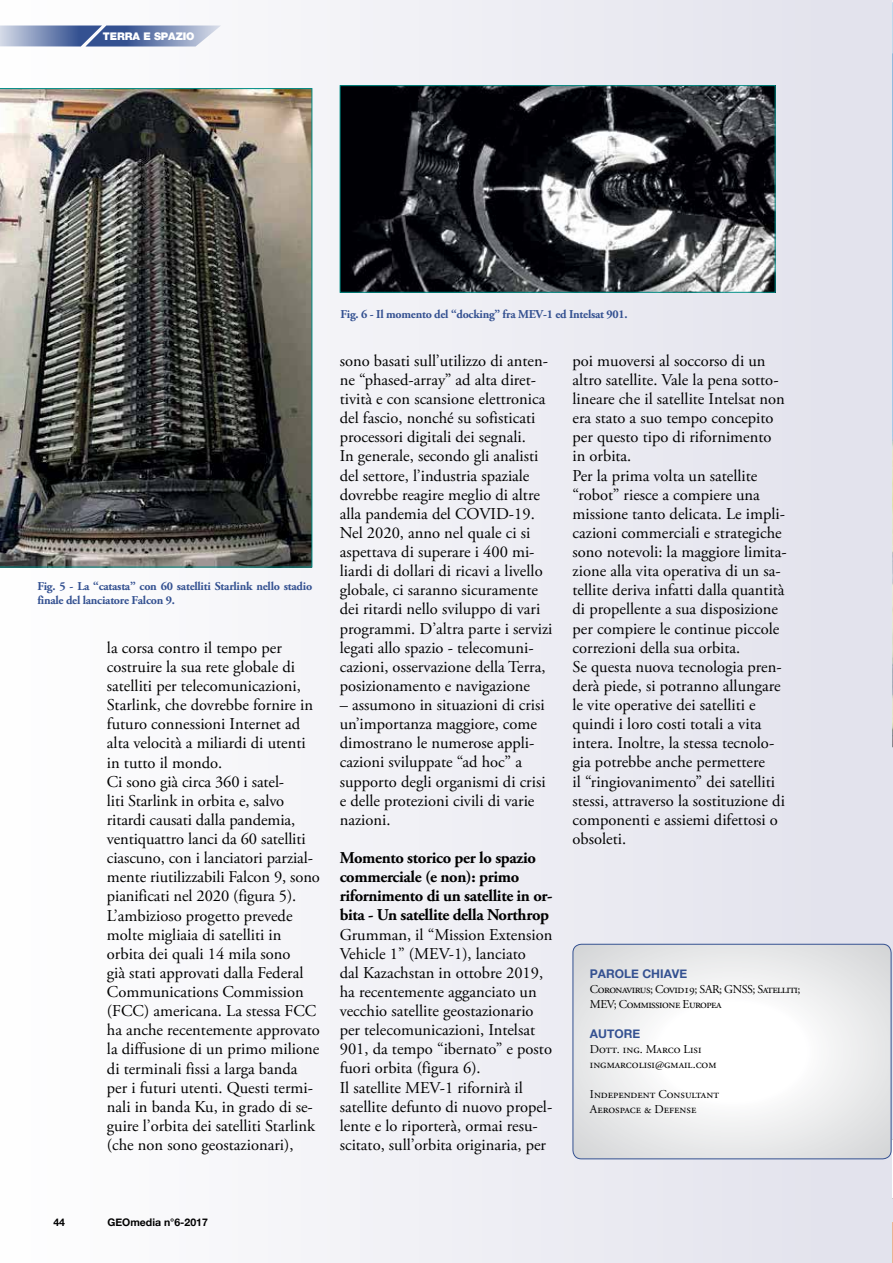
<style>
.page{position:relative;width:893px;height:1263px;background:#fff}
.page>*{position:absolute;margin:0;border:0;box-sizing:border-box;transform-origin:0 0}
.t1{font:16.5px/19px "Adobe Garamond Pro";letter-spacing:-.005em;color:#000}
.t2{font:700 16.5px/19px "Adobe Garamond Pro";letter-spacing:-.02em;color:#000}
.t3{font:700 12px/13.5px "Adobe Garamond Pro";letter-spacing:-.02em;color:#345191}
.t4{font:12px/15px "Adobe Garamond Pro";letter-spacing:-.01em;color:#000}
.t5{font:12px/15px "Adobe Garamond Pro";letter-spacing:-.04em;color:#000}
.t6{font:700 12px "Helvetica Neue";color:#345191}
.t7{font:700 10.5px "Helvetica Neue";color:#000}
.t8{font:900 10.5px "Helvetica Neue";letter-spacing:-.01em;color:#fff}
</style>
<div class="page">
<div style="left:0;top:0;width:893px;height:1263px;background:linear-gradient(to right,#fefefe,#e1e1ec)"></div>
<hr style="left:891px;top:0;width:2px;height:1263px;background:#e3e3ed">
<svg style="left:0;top:26px;width:221px;height:21px;background:#7e90b9"></svg>
<svg style="left:573px;top:944px;width:318px;height:215px"></svg>
<div style="left:573px;top:944px;width:318px;height:215px;border:1px solid #345191;border-radius:9px"></div>
<img style="left:0;top:88px;width:312px;height:479px">
<img style="left:342px;top:87px;width:431px;height:204px">
<div style="left:340px;top:85px;width:435px;height:208px;border:1px solid #008d86"></div>
<img style="left:892px;top:53px;width:1px;height:694px">
<svg style="left:892px;top:1139px;width:1px;height:60px"></svg>
<hr style="left:892px;top:1222px;width:1px;height:41px;background:#f47920">
<hr style="left:892px;top:0;width:1px;height:53px;background:#fff">
<p class="t8" style="left:103px;top:30px;width:93px">TERRA E SPAZIO</p>
<p class="t3" style="left:37px;top:580px;width:276px">Fig. 5 - La “catasta” con 60 satelliti Starlink nello stadio finale del lanciatore Falcon 9.</p>
<p class="t1" style="left:107px;top:639px;width:214px">la corsa contro il tempo per costruire la sua rete globale di satelliti per telecomunicazioni,<br>Starlink, che dovrebbe fornire in futuro connessioni Internet ad alta velocità a miliardi di utenti in tutto il mondo.<br>Ci sono già circa 360 i satel-<br>liti Starlink in orbita e, salvo ritardi causati dalla pandemia, ventiquattro lanci da 60 satelliti ciascuno, con i lanciatori parzial&shy;mente riutilizzabili Falcon 9, sono pianificati nel 2020 (figura 5).<br>L’ambizioso progetto prevede molte migliaia di satelliti in orbita dei quali 14 mila sono<br>già stati approvati dalla Federal<br>Communications Commission (FCC) americana. La stessa FCC ha anche recentemente approvato la diffusione di un primo milione di terminali fissi a larga banda per i futuri utenti. Questi termi&shy;nali in banda Ku, in grado di se&shy;guire l’orbita dei satelliti Starlink (che non sono geostazionari),</p>
<p class="t3" style="left:341px;top:308px;width:289px">Fig. 6 - Il momento del “docking” fra MEV-1 ed Intelsat 901.</p>
<p class="t1" style="left:340px;top:352px;width:214px">sono basati sull’utilizzo di anten&shy;ne “phased-array” ad alta diret&shy;tività e con scansione elettronica del fascio, nonché su sofisticati processori digitali dei segnali.<br>In generale, secondo gli analisti del settore, l’industria spaziale dovrebbe reagire meglio di altre alla pandemia del COVID-19.<br>Nel 2020, anno nel quale ci si aspettava di superare i 400 mi&shy;liardi di dollari di ricavi a livello globale, ci saranno sicuramente dei ritardi nello sviluppo di vari programmi. D’altra parte i servizi legati allo spazio - telecomuni&shy;cazioni, osservazione della Terra, posizionamento e navigazione</p>
<p class="t1" style="left:340px;top:696px;width:207px">– assumono in situazioni di crisi un’importanza maggiore, come dimostrano le numerose appli&shy;cazioni sviluppate “ad hoc” a supporto degli organismi di crisi e delle protezioni civili di varie nazioni.</p>
<p class="t2" style="left:340px;top:849px;width:214px">Momento storico per lo spazio commerciale (e non): primo rifornimento di un satellite in or&shy;bita - Un satellite della Northrop</p>
<p class="t1" style="left:340px;top:925px;width:214px">Grumman, il “Mission Extension<br>Vehicle 1” (MEV-1), lanciato<br>dal Kazachstan in ottobre 2019, ha recentemente agganciato un vecchio satellite geostazionario per telecomunicazioni, Intelsat<br>901, da tempo “ibernato” e posto fuori orbita (figura 6).<br>Il satellite MEV-1 rifornirà il satellite defunto di nuovo propel&shy;lente e lo riporterà, ormai resu&shy;scitato, sull’orbita originaria, per</p>
<p class="t1" style="left:573px;top:352px;width:216px">poi muoversi al soccorso di un altro satellite. Vale la pena sotto&shy;lineare che il satellite Intelsat non era stato a suo tempo concepito per questo tipo di rifornimento in orbita.<br>Per la prima volta un satellite “robot” riesce a compiere una missione tanto delicata. Le impli&shy;cazioni commerciali e strategiche sono notevoli: la maggiore limita&shy;zione alla vita operativa di un sa&shy;tellite deriva infatti dalla quantità di propellente a sua disposizione per compiere le continue piccole correzioni della sua orbita.<br>Se questa nuova tecnologia pren&shy;derà piede, si potranno allungare le vite operative dei satelliti e quindi i loro costi totali a vita intera. Inoltre, la stessa tecnolo&shy;gia potrebbe anche permettere<br>il “ringiovanimento” dei satelliti stessi, attraverso la sostituzione di componenti e assiemi difettosi o obsoleti.</p>
<p class="t6" style="left:590px;top:964px;width:99px">PAROLE CHIAVE</p>
<p class="t5" style="left:590px;top:982px;width:212px">Coronavirus; Covid19; SAR; GNSS; Satelliti;<br>MEV; Commissione Europea</p>
<p class="t6" style="left:590px;top:1024px;width:52px">AUTORE</p>
<p class="t4" style="left:590px;top:1042px;width:128px">Dott. ing. Marco Lisi ingmarcolisi@gmail.com</p>
<p class="t4" style="left:590px;top:1087px;width:131px">Independent Consultant<br>Aerospace &amp; Defense</p>
<p class="t7" style="left:53px;top:1214px;width:13px">44</p>
<p class="t7" style="left:107px;top:1214px;width:102px">GEOmedia n°6-2017</p>
</div>
